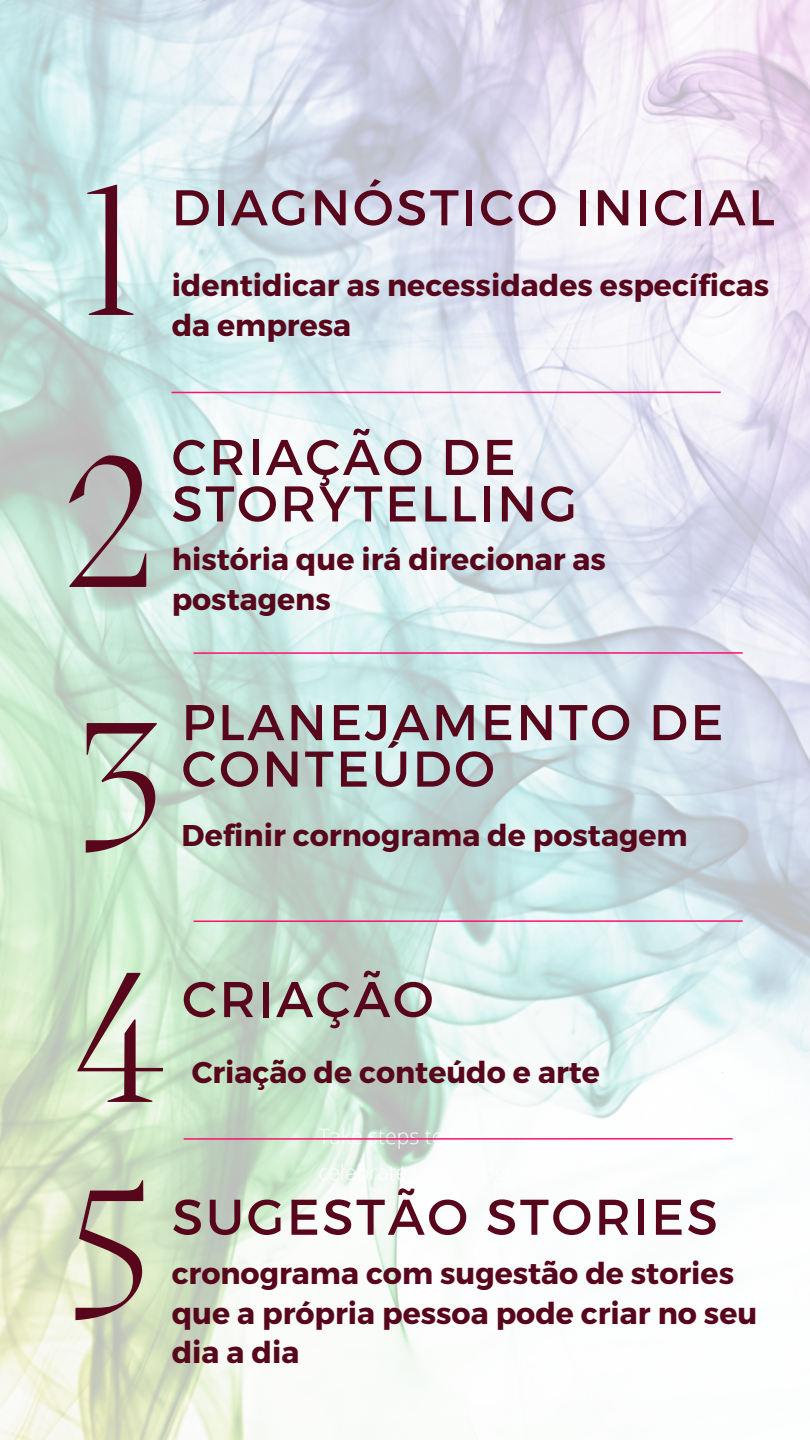
<style>
.page{position:relative;width:810px;height:1440px;background:#fff}
.page>*{position:absolute;margin:0;border:0;box-sizing:border-box;transform-origin:0 0}
.t1{font:200 191.2px "Migra";color:#57061b}
.t2{font:50.1px/46.5px "Montserrat";letter-spacing:.05em;color:#57061b}
.t3{font:700 30px/39.8px "Montserrat";color:#57061b}
</style>
<div class="page">
<img style="left:0;top:0;width:810px;height:1440px">
<hr style="left:172px;top:392px;width:549px;height:1px;background:#fc1170">
<hr style="left:194px;top:652px;width:549px;height:2px;background:#fc1170">
<hr style="left:194px;top:920px;width:549px;height:2px;background:#fc1170">
<hr style="left:184px;top:1138px;width:549px;height:2px;background:#fc1170">
<h1 class="t1" style="left:84px;top:160px;width:54px">1</h1>
<h2 class="t2" style="left:172px;top:182px;width:605px">DIAGNÓSTICO INICIAL</h2>
<p class="t3" style="left:172px;top:264px;width:599px">identidicar as necessidades específicas da empresa</p>
<h1 class="t1" style="left:66px;top:432px;width:90px">2</h1>
<h2 class="t2" style="left:172px;top:431px;width:407px">CRIAÇÃO DE<br>STORYTELLING</h2>
<p class="t3" style="left:172px;top:538px;width:436px">história que irá direcionar as postagens</p>
<h1 class="t1" style="left:78px;top:697px;width:85px">3</h1>
<h2 class="t2" style="left:182px;top:697px;width:543px">PLANEJAMENTO DE<br>CONTEÚDO</h2>
<p class="t3" style="left:182px;top:814px;width:507px">Definir cornograma de postagem</p>
<h1 class="t1" style="left:77px;top:947px;width:87px">4</h1>
<h2 class="t2" style="left:182px;top:974px;width:253px">CRIAÇÃO</h2>
<p class="t3" style="left:192px;top:1051px;width:410px">Criação de conteúdo e arte</p>
<h1 class="t1" style="left:70px;top:1165px;width:81px">5</h1>
<h2 class="t2" style="left:172px;top:1191px;width:547px">SUGESTÃO STORIES</h2>
<p class="t3" style="left:172px;top:1252px;width:587px">cronograma com sugestão de stories que a própria pessoa pode criar no seu dia a dia</p>
</div>
